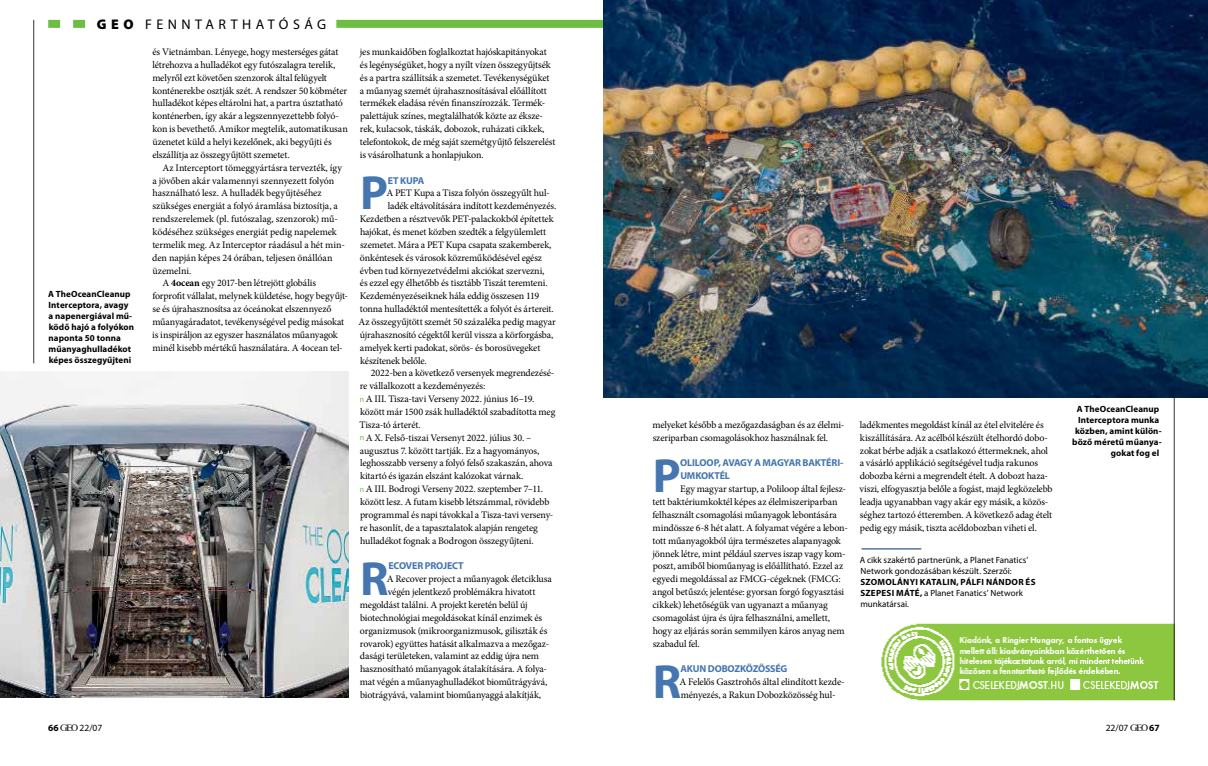
<style>
.page{position:relative;width:1208px;height:766px;background:#fff}
.page>*{position:absolute;margin:0;border:0;box-sizing:border-box;transform-origin:0 0}
.t1{font:700 48.1px "Myriad Pro";color:#4576b0}
.t2{font:14px "Myriad Pro";letter-spacing:.32em;color:#000}
.t3{font:10px/12.8px "Minion Pro";letter-spacing:-.015em;color:#000}
.t4{font:700 10px "Myriad Pro";letter-spacing:-.025em;color:#4576b0}
.t5{font:10px "Minion Pro";letter-spacing:.005em;color:#000}
.t6{font:9.5px "Myriad Pro";color:#000}
.t7{font:700 9px/11px "Myriad Pro";letter-spacing:.015em;color:#000;text-align:right}
.t8{font:9px/11px "Myriad Pro";letter-spacing:.005em;color:#000}
.s1{font-weight:900}
.s2{font-weight:700}
.s3{font-family:"Myriad Pro";font-size:8px;color:#6fbe44}
.s4{font-family:"GEO Logo Font";font-size:8.5px}
</style>
<div class="page">
<img style="left:881px;top:622px;width:293px;height:79px">
<hr style="left:1174px;top:20px;width:1px;height:680px;background:#000">
<div style="left:73px;top:20px;width:12px;height:8px;background:#6fbe44"></div>
<div style="left:336px;top:20px;width:823px;height:8px;background:#6fbe44"></div>
<div style="left:48px;top:20px;width:12px;height:8px;background:#6fbe44"></div>
<hr style="left:862px;top:548px;width:59px;height:1px;background:#002b66">
<hr style="left:33px;top:20px;width:1px;height:343px;background:#000">
<img style="left:0;top:372px;width:348px;height:325px">
<img style="left:604px;top:0;width:604px;height:397px">
<h2 class="t2" style="left:97px;top:15px;width:231px"><span class="s1">GEO</span> fenntarthatóság</h2>
<p class="t7" style="left:48px;top:288px;width:88px;text-align:left">A TheOceanCleanup<br>Interceptora, avagy a napenergiával mű&shy;ködő hajó a folyókon naponta 50 tonna műanyaghulladékot képes összegyűjteni</p>
<p class="t3" style="left:152px;top:45px;width:197px">és Vietnámban. Lényege, hogy mesterséges gátat létrehozva a hulladékot egy futószalagra terelik, melyről ezt követően szenzorok által felügyelt konténerekbe osztják szét. A rendszer 50 köbméter hulladékot képes eltárolni hat, a partra úsztatható konténerben, így akár a legszennyezettebb folyó&shy;kon is bevethető. Amikor megtelik, automatikusan üzenetet küld a helyi kezelőnek, aki begyűjti és elszállítja az összegyűjtött szemetet.</p>
<p class="t3" style="left:162px;top:161px;width:181px">Az Interceptort tömeggyártásra tervezték, így</p>
<p class="t3" style="left:152px;top:174px;width:183px">a jövőben akár valamennyi szennyezett folyón</p>
<p class="t3" style="left:152px;top:187px;width:171px">használható lesz. A hulladék begyűjtéséhez</p>
<p class="t3" style="left:152px;top:200px;width:187px">szükséges energiát a folyó áramlása biztosítja, a</p>
<p class="t3" style="left:152px;top:212px;width:187px">rendszerelemek (pl. futószalag, szenzorok) mű-</p>
<p class="t3" style="left:152px;top:225px;width:186px">ködéséhez szükséges energiát pedig napelemek</p>
<p class="t3" style="left:152px;top:238px;width:194px">termelik meg. Az Interceptor ráadásul a hét min-</p>
<p class="t3" style="left:152px;top:251px;width:182px">den napján képes 24 órában, teljesen önállóan</p>
<p class="t5" style="left:152px;top:263px;width:41px">üzemelni.</p>
<p class="t3" style="left:162px;top:277px;width:155px">A <span class="s2">4ocean</span> egy 2017-ben létrejött globális</p>
<p class="t3" style="left:152px;top:290px;width:197px">forprofit vállalat, melynek küldetése, hogy begyűjt-</p>
<p class="t3" style="left:152px;top:302px;width:181px">se és újrahasznosítsa az óceánokat elszennyező</p>
<p class="t3" style="left:152px;top:315px;width:193px">műanyagáradatot, tevékenységével pedig másokat</p>
<p class="t3" style="left:152px;top:328px;width:187px">is inspiráljon az egyszer használatos műanyagok</p>
<p class="t3" style="left:152px;top:341px;width:192px">minél kisebb mértékű használatára. A 4ocean tel-</p>
<p class="t3" style="left:360px;top:45px;width:197px">jes munkaidőben foglalkoztat hajóskapitányokat és legénységüket, hogy a nyílt vízen összegyűjtsék és a partra szállítsák a szemetet. Tevékenységüket a műanyag szemét újrahasznosításával előállított termékek eladása révén finanszírozzák. Termék&shy;palettájuk színes, megtalálhatók közte az éksze&shy;rek, kulacsok, táskák, dobozok, ruházati cikkek, telefontokok, de még saját szemétgyűjtő felszerelést is vásárolhatunk a honlapjukon.</p>
<h1 class="t1" style="left:360px;top:162px;width:25px">P</h1>
<p class="t4" style="left:388px;top:174px;width:20px">ET KUPA</p>
<p class="t3" style="left:386px;top:187px;width:165px">A PET Kupa a Tisza folyón összegyűlt hul-</p>
<p class="t3" style="left:388px;top:200px;width:170px">ladék eltávolítására indított kezdeményezés.</p>
<p class="t3" style="left:360px;top:212px;width:195px">Kezdetben a résztvevők PET-palackokból építettek</p>
<p class="t3" style="left:360px;top:225px;width:188px">hajókat, és menet közben szedték a felgyülemlett</p>
<p class="t3" style="left:360px;top:238px;width:193px">szemetet. Mára a PET Kupa csapata szakemberek,</p>
<p class="t3" style="left:360px;top:251px;width:184px">önkéntesek és városok közreműködésével egész</p>
<p class="t3" style="left:360px;top:264px;width:186px">évben tud környezetvédelmi akciókat szervezni,</p>
<p class="t3" style="left:360px;top:277px;width:189px">és ezzel egy élhetőbb és tisztább Tiszát teremteni.</p>
<p class="t3" style="left:360px;top:290px;width:181px">Kezdeményezéseiknek hála eddig összesen 119</p>
<p class="t3" style="left:360px;top:302px;width:195px">tonna hulladéktól mentesítették a folyót és ártereit.</p>
<p class="t3" style="left:359px;top:315px;width:199px">Az összegyűjtött szemét 50 százaléka pedig magyar</p>
<p class="t3" style="left:360px;top:328px;width:195px">újrahasznosító cégektől kerül vissza a körforgásba,</p>
<p class="t3" style="left:360px;top:341px;width:182px">amelyek kerti padokat, sörös- és borosüvegeket</p>
<p class="t3" style="left:360px;top:354px;width:68px">készítenek belőle.</p>
<p class="t3" style="left:371px;top:367px;width:185px">2022-ben a következő versenyek megrendezésé-</p>
<p class="t3" style="left:360px;top:379px;width:127px">re vállalkozott a kezdeményezés:</p>
<p class="t3" style="left:360px;top:392px;width:176px"><span class="s3">n</span> A III. Tisza-tavi Verseny 2022. június 16–19.</p>
<p class="t3" style="left:360px;top:405px;width:197px">között már 1500 zsák hulladéktól szabadította meg</p>
<p class="t3" style="left:359px;top:418px;width:63px">Tisza-tó árterét.</p>
<p class="t3" style="left:360px;top:431px;width:173px"><span class="s3">n</span> A X. Felső-tiszai Versenyt 2022. július 30. –</p>
<p class="t3" style="left:360px;top:444px;width:181px">augusztus 7. között tartják. Ez a hagyományos,</p>
<p class="t3" style="left:360px;top:457px;width:194px">leghosszabb verseny a folyó felső szakaszán, ahova</p>
<p class="t3" style="left:360px;top:469px;width:165px">kitartó és igazán elszánt kalózokat várnak.</p>
<p class="t3" style="left:360px;top:482px;width:185px"><span class="s3">n</span> A III. Bodrogi Verseny 2022. szeptember 7–11.</p>
<p class="t3" style="left:360px;top:495px;width:191px">között lesz. A futam kisebb létszámmal, rövidebb</p>
<p class="t3" style="left:360px;top:508px;width:195px">programmal és napi távokkal a Tisza-tavi verseny-</p>
<p class="t3" style="left:360px;top:521px;width:179px">re hasonlít, de a tapasztalatok alapján rengeteg</p>
<p class="t3" style="left:360px;top:534px;width:175px">hulladékot fognak a Bodrogon összegyűjteni.</p>
<h1 class="t1" style="left:360px;top:547px;width:26px">R</h1>
<p class="t4" style="left:388px;top:559px;width:7px">ECOVER</p>
<p class="t4" style="left:425px;top:559px;width:7px">PROJECT</p>
<p class="t3" style="left:387px;top:572px;width:166px">A Recover project a műanyagok életciklusa</p>
<p class="t3" style="left:388px;top:585px;width:149px">végén jelentkező problémákra hivatott</p>
<p class="t3" style="left:360px;top:598px;width:169px">megoldást találni. A projekt keretén belül új</p>
<p class="t3" style="left:360px;top:611px;width:184px">biotechnológiai megoldásokat kínál enzimek és</p>
<p class="t3" style="left:360px;top:624px;width:189px">organizmusok (mikroorganizmusok, giliszták és</p>
<p class="t3" style="left:360px;top:636px;width:191px">rovarok) együttes hatását alkalmazva a mezőgaz-</p>
<p class="t3" style="left:360px;top:649px;width:181px">dasági területeken, valamint az eddig újra nem</p>
<p class="t3" style="left:360px;top:662px;width:189px">hasznosítható műanyagok átalakítására. A folya-</p>
<p class="t3" style="left:360px;top:675px;width:189px">mat végén a műanyaghulladékot bioműtrágyává,</p>
<p class="t3" style="left:360px;top:688px;width:183px">biotrágyává, valamint bioműanyaggá alakítják,</p>
<p class="t3" style="left:652px;top:418px;width:193px">melyeket később a mezőgazdaságban és az élelmi&shy;szeriparban csomagolásokhoz használnak fel.</p>
<h1 class="t1" style="left:653px;top:444px;width:25px">P</h1>
<p class="t4" style="left:680px;top:456px;width:7px">OLILOOP</p>
<p class="t4" style="left:718px;top:456px;width:12px">, AVAGY</p>
<p class="t4" style="left:754px;top:456px;width:16px">AMAGYAR</p>
<p class="t4" style="left:802px;top:456px;width:12px">BAKTÉRI</p>
<p class="t4" style="left:840px;top:456px;width:5px">-</p>
<p class="t4" style="left:680px;top:469px;width:8px">UMKOKTÉL</p>
<p class="t3" style="left:652px;top:482px;width:197px;text-indent:28px">Egy magyar startup, a Poliloop által fejlesz&shy;tett baktériumkoktél képes az élelmiszeriparban felhasznált csomagolási műanyagok lebontására mindössze 6-8 hét alatt. A folyamat végére a lebon&shy;tott műanyagokból újra természetes alapanyagok jönnek létre, mint például szerves iszap vagy kom&shy;poszt, amiből bioműanyag is előállítható. Ezzel az egyedi megoldással az FMCG-cégeknek (FMCG: angol betűszó; jelentése: gyorsan forgó fogyasztási cikkek) lehetőségük van ugyanazt a műanyag csomagolást újra és újra felhasználni, amellett, hogy az eljárás során semmilyen káros anyag nem szabadul fel.</p>
<h1 class="t1" style="left:653px;top:650px;width:26px">R</h1>
<p class="t4" style="left:680px;top:662px;width:8px">AKUN</p>
<p class="t4" style="left:708px;top:662px;width:64px">DO BOZKÖZÖSSÉG</p>
<p class="t3" style="left:679px;top:675px;width:167px">A Felelős Gasztrohős által elindított kezde&shy;ményezés, a Rakun Dobozközösség hul-</p>
<p class="t3" style="left:859px;top:418px;width:195px">ladékmentes megoldást kínál az étel elvitelére és kiszállítására. Az acélból készült ételhordó dobo&shy;zokat bérbe adják a csatlakozó éttermeknek, ahol a vásárló applikáció segítségével tudja rakunos dobozba kérni a megrendelt ételt. A dobozt haza&shy;viszi, elfogyasztja belőle a fogást, majd legközelebb leadja ugyanabban vagy akár egy másik, a közös&shy;séghez tartozó étteremben. A következő adag ételt pedig egy másik, tiszta acéldobozban viheti el.</p>
<p class="t8" style="left:859px;top:554px;width:170px">A cikk szakértő partnerü nk, a Planet Fanatics’<br>N etwork gondozásá ban készü lt. Szerzői:</p>
<p class="t7" style="left:860px;top:576px;width:18px">SZOMOLÁNYI</p>
<p class="t7" style="left:920px;top:576px;width:7px">KATALIN</p>
<p class="t7" style="left:956px;top:576px;width:37px">, PÁLFINÁNDOR</p>
<p class="t7" style="left:1025px;top:576px;width:6px">ÉS</p>
<p class="t7" style="left:860px;top:587px;width:16px">SZEPESI</p>
<p class="t7" style="left:896px;top:587px;width:7px">MÁTÉ</p>
<p class="t8" style="left:920px;top:587px;width:104px"><span class="s2">,</span> a Planet Fanatics’ N etwork</p>
<p class="t8" style="left:860px;top:598px;width:50px">munkatársai.</p>
<p class="t7" style="left:1072px;top:403px;width:91px">A TheOceanCleanup<br>Interceptora munka közben, amint külön&shy;böző méretű műanya&shy;gokat fog el</p>
<p class="t6" style="left:48px;top:721px;width:56px"><span class="s2">66</span> <span class="s4">g</span> 22/07</p>
<p class="t6" style="left:1105px;top:721px;width:56px">22/07 <span class="s4">g</span> <span class="s2">67</span></p>
</div>
